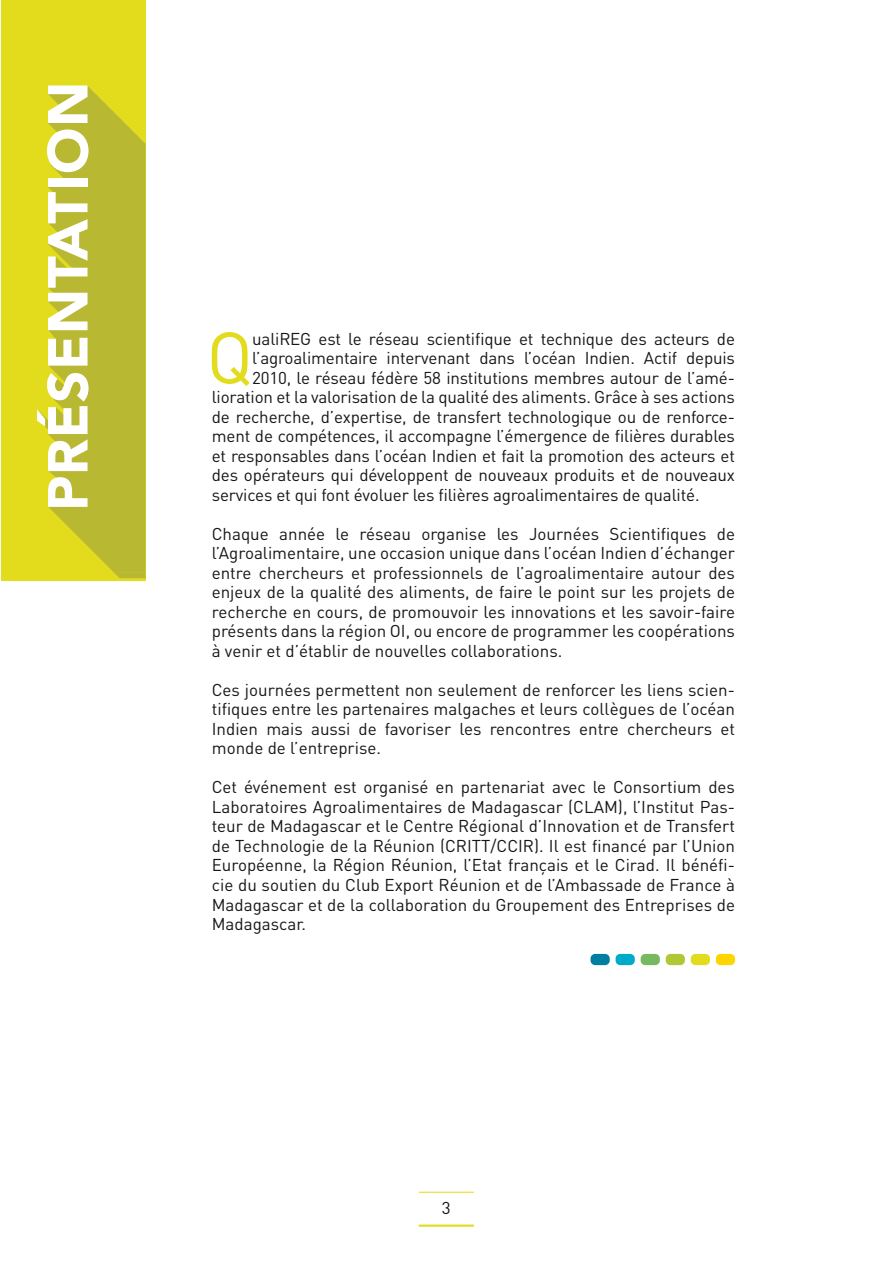
<style>
.page{position:relative;width:893px;height:1263px;background:#fff}
.page>*{position:absolute;margin:0;border:0;box-sizing:border-box;transform-origin:0 0}
.t1{font:71.85px "DIN";color:#e2dc1c}
.t2{font:900 55.95px "Avenir";letter-spacing:.01em;color:#fff}
.t3{font:16.95px/19.5px "DIN";letter-spacing:-.01em;color:#161619;text-align:justify}
</style>
<div class="page">
<hr style="left:419px;top:1225px;width:55px;height:2px;background:#e2dc1c">
<hr style="left:419px;top:1192px;width:55px;height:1px;background:#e2dc1c">
<div style="left:1px;top:0;width:145px;height:580px;background:#e2dc1c"></div>
<svg style="left:38px;top:410px;width:10px;height:19px"></svg>
<svg style="left:115px;top:573px;width:31px;height:5px"></svg>
<svg style="left:48px;top:86px;width:98px;height:487px;background:#bdbc2f"></svg>
<div style="left:716px;top:954px;width:19px;height:11px;background:#fed500;border-radius:5px"></div>
<div style="left:691px;top:954px;width:19px;height:11px;background:#e2dc1c;border-radius:5px"></div>
<div style="left:666px;top:954px;width:19px;height:11px;background:#b0c836;border-radius:5px"></div>
<div style="left:641px;top:954px;width:19px;height:11px;background:#76b961;border-radius:5px"></div>
<div style="left:615px;top:954px;width:20px;height:11px;background:#00aac9;border-radius:5px"></div>
<div style="left:590px;top:954px;width:20px;height:11px;background:#007fa2;border-radius:5px"></div>
<h2 class="t2" style="left:45px;top:511px;width:431px;rotate:-90deg">PRÉSENTATION</h2>
<h1 class="t1" style="left:206px;top:332px;width:48px">Q</h1>
<p class="t3" style="left:252px;top:331px;width:484px">ualiREG est le réseau scientifique et technique des acteurs de</p>
<p class="t3" style="left:252px;top:350px;width:484px">l’agroalimentaire intervenant dans l’océan Indien. Actif depuis</p>
<p class="t3" style="left:252px;top:370px;width:484px">2010, le réseau fédère 58 institutions membres autour de l’amé-</p>
<p class="t3" style="left:212px;top:389px;width:525px">lioration et la valorisation de la qualité des aliments. Grâce à ses actions</p>
<p class="t3" style="left:212px;top:409px;width:525px">de recherche, d’expertise, de transfert technologique ou de renforce-</p>
<p class="t3" style="left:212px;top:428px;width:525px">ment de compétences, il accompagne l’émergence de filières durables</p>
<p class="t3" style="left:212px;top:448px;width:525px">et responsables dans l’océan Indien et fait la promotion des acteurs et</p>
<p class="t3" style="left:212px;top:467px;width:525px">des opérateurs qui développent de nouveaux produits et de nouveaux</p>
<p class="t3" style="left:212px;top:487px;width:489px">services et qui font évoluer les filières agroalimentaires de qualité.</p>
<p class="t3" style="left:212px;top:526px;width:525px">Chaque année le réseau organise les Journées Scientifiques de l’Agroalimentaire, une occasion unique dans l’océan Indien d’échanger entre chercheurs et professionnels de l’agroalimentaire autour des enjeux de la qualité des aliments, de faire le point sur les projets de recherche en cours, de promouvoir les innovations et les savoir-faire présents dans la région OI, ou encore de programmer les coopérations à venir et d’établir de nouvelles collaborations.</p>
<p class="t3" style="left:212px;top:682px;width:525px">Ces journées permettent non seulement de renforcer les liens scien&shy;tifiques entre les partenaires malgaches et leurs collègues de l’océan Indien mais aussi de favoriser les rencontres entre chercheurs et monde de l’entreprise.</p>
<p class="t3" style="left:212px;top:780px;width:525px">Cet événement est organisé en partenariat avec le Consortium des Laboratoires Agroalimentaires de Madagascar (CLAM), l’Institut Pas&shy;teur de Madagascar et le Centre Régional d’Innovation et de Transfert de Technologie de la Réunion (CRITT/CCIR). Il est financé par l’Union Européenne, la Région Réunion, l’Etat français et le Cirad. Il bénéfi&shy;cie du soutien du Club Export Réunion et de l’Ambassade de France à Madagascar et de la collaboration du Groupement des Entreprises de Madagascar.</p>
<p class="t3" style="left:442px;top:1200px;width:10px">3</p>
</div>
